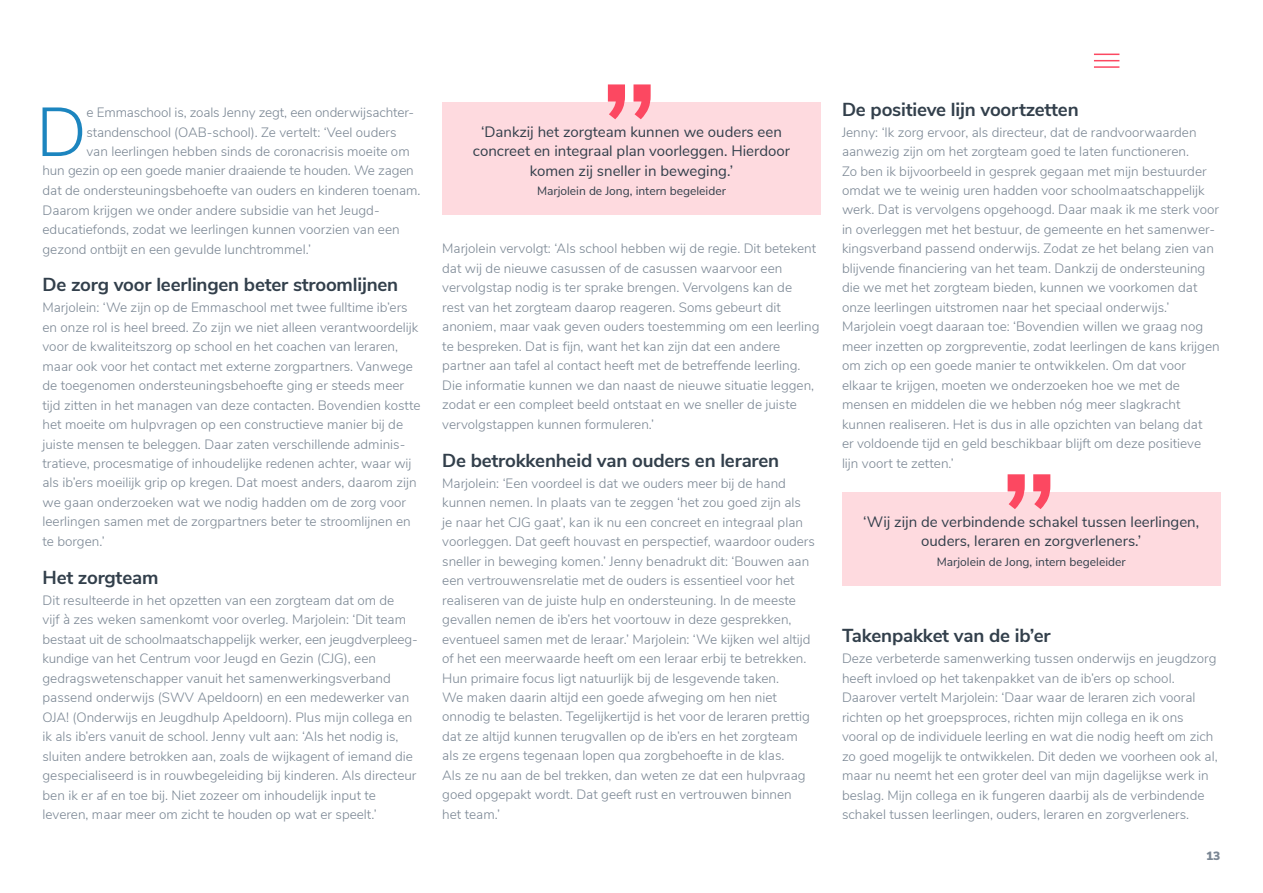
<style>
.page{position:relative;width:1263px;height:893px;background:#fff}
.page>*{position:absolute;margin:0;border:0;box-sizing:border-box;transform-origin:0 0}
.BODY{font:300 68.85px "Nunito Sans";color:#1c85bf}
.TUSSENkop{font:700 18.75px "Nunito Sans";letter-spacing:-.01em;color:#323f4b}
.QUOTE_2{font:15px/19.5px "Nunito Sans";color:#323f4b;text-align:center}
.BODY-2{font:300 13.5px/19.5px "Nunito Sans";color:#7b8794}
.VOETNOOT{font:12px "Nunito Sans";color:#323f4b}
.t1{font:900 12px "Nunito Sans";color:#7b8794}
</style>
<div class="page">
<svg style="left:1094px;top:54px;width:25px;height:7px"></svg>
<hr style="left:1094px;top:66px;width:25px;height:2px;background:#fc4861">
<div style="left:442px;top:102px;width:379px;height:113px;background:#fedadf"></div>
<svg style="left:608px;top:84px;width:43px;height:35px"></svg>
<div style="left:842px;top:492px;width:378px;height:93px;background:#fedadf"></div>
<svg style="left:1007px;top:474px;width:43px;height:35px"></svg>
<p class="BODY" style="left:36px;top:82px;width:52px">D</p>
<p class="BODY-2" style="left:87px;top:102px;width:329px">e Emmaschool is, zoals Jenny zegt, een onderwijsachter-</p>
<p class="BODY-2" style="left:87px;top:121px;width:311px">standenschool (OAB-school). Ze vertelt: ‘Veel ouders</p>
<p class="BODY-2" style="left:87px;top:141px;width:325px">van leerlingen hebben sinds de coronacrisis moeite om</p>
<p class="BODY-2" style="left:43px;top:160px;width:373px">hun gezin op een goede manier draaiende te houden. We zagen</p>
<p class="BODY-2" style="left:43px;top:180px;width:379px">dat de ondersteuningsbehoefte van ouders en kinderen toenam.</p>
<p class="BODY-2" style="left:43px;top:199px;width:337px">Daarom krijgen we onder andere subsidie van het Jeugd-</p>
<p class="BODY-2" style="left:43px;top:219px;width:359px">educatiefonds, zodat we leerlingen kunnen voorzien van een</p>
<p class="BODY-2" style="left:43px;top:238px;width:270px">gezond ontbijt en een gevulde lunchtrommel.’</p>
<p class="TUSSENkop" style="left:43px;top:271px;width:357px">De zorg voor leerlingen beter stroomlijnen</p>
<p class="BODY-2" style="left:43px;top:297px;width:380px">Marjolein: ‘We zijn op de Emmaschool met twee fulltime ib’ers en onze rol is heel breed. Zo zijn we niet alleen verantwoordelijk voor de kwaliteitszorg op school en het coachen van leraren, maar ook voor het contact met externe zorgpartners. Vanwege de toegenomen ondersteuningsbehoefte ging er steeds meer tijd zitten in het managen van deze contacten. Bovendien kostte het moeite om hulpvragen op een constructieve manier bij de juiste mensen te beleggen. Daar zaten verschillende adminis&shy;tratieve, procesmatige of inhoudelijke redenen achter, waar wij als ib’ers moeilijk grip op kregen. Dat moest anders, daarom zijn we gaan onderzoeken wat we nodig hadden om de zorg voor leerlingen samen met de zorgpartners beter te stroomlijnen en te borgen.’</p>
<p class="TUSSENkop" style="left:43px;top:563px;width:117px">Het zorgteam</p>
<p class="BODY-2" style="left:43px;top:589px;width:377px">Dit resulteerde in het opzetten van een zorgteam dat om de<br>vijf à zes weken samenkomt voor overleg. Marjolein: ‘Dit team bestaat uit de schoolmaatschappelijk werker, een jeugdverpleeg&shy;kundige van het Centrum voor Jeugd en Gezin (CJG), een gedragswetenschapper vanuit het samenwerkingsverband passend onderwijs (SWV Apeldoorn) en een medewerker van OJA! (Onderwijs en Jeugdhulp Apeldoorn). Plus mijn collega en ik als ib’ers vanuit de school. Jenny vult aan: ‘Als het nodig is, sluiten andere betrokken aan, zoals de wijkagent of iemand die gespecialiseerd is in rouwbegeleiding bij kinderen. Als directeur ben ik er af en toe bij. Niet zozeer om inhoudelijk input te leveren, maar meer om zicht te houden op wat er speelt.’</p>
<p class="QUOTE_2" style="left:473px;top:121px;width:319px">‘Dankzij het zorgteam kunnen we ouders een concreet en integraal plan voorleggen. Hierdoor komen zij sneller in beweging.’</p>
<p class="VOETNOOT" style="left:537px;top:182px;width:190px">Marjolein de Jong, intern begeleider</p>
<p class="BODY-2" style="left:442px;top:238px;width:379px">Marjolein vervolgt: ‘Als school hebben wij de regie. Dit betekent dat wij de nieuwe casussen of de casussen waarvoor een vervolgstap nodig is ter sprake brengen. Vervolgens kan de<br>rest van het zorgteam daarop reageren. Soms gebeurt dit anoniem, maar vaak geven ouders toestemming om een leerling te bespreken. Dat is fijn, want het kan zijn dat een andere partner aan tafel al contact heeft met de betreffende leerling.<br>Die informatie kunnen we dan naast de nieuwe situatie leggen, zodat er een compleet beeld ontstaat en we sneller de juiste vervolgstappen kunnen formuleren.’</p>
<p class="TUSSENkop" style="left:442px;top:446px;width:338px">De betrokkenheid van ouders en leraren</p>
<p class="BODY-2" style="left:442px;top:472px;width:374px">Marjolein: ‘Een voordeel is dat we ouders meer bij de hand kunnen nemen. In plaats van te zeggen ‘het zou goed zijn als<br>je naar het CJG gaat’, kan ik nu een concreet en integraal plan voorleggen. Dat geeft houvast en perspectief, waardoor ouders sneller in beweging komen.’ Jenny benadrukt dit: ‘Bouwen aan een vertrouwensrelatie met de ouders is essentieel voor het realiseren van de juiste hulp en ondersteuning. In de meeste gevallen nemen de ib’ers het voortouw in deze gesprekken, eventueel samen met de leraar.’ Marjolein: ‘We kijken wel altijd of het een meerwaarde heeft om een leraar erbij te betrekken.<br>Hun primaire focus ligt natuurlijk bij de lesgevende taken.<br>We maken daarin altijd een goede afweging om hen niet onnodig te belasten. Tegelijkertijd is het voor de leraren prettig dat ze altijd kunnen terugvallen op de ib’ers en het zorgteam als ze ergens tegenaan lopen qua zorgbehoefte in de klas.<br>Als ze nu aan de bel trekken, dan weten ze dat een hulpvraag goed opgepakt wordt. Dat geeft rust en vertrouwen binnen<br>het team.’</p>
<p class="TUSSENkop" style="left:842px;top:95px;width:238px">De positieve lijn voortzetten</p>
<p class="BODY-2" style="left:842px;top:121px;width:379px">Jenny: ‘Ik zorg ervoor, als directeur, dat de randvoorwaarden aanwezig zijn om het zorgteam goed te laten functioneren.<br>Zo ben ik bijvoorbeeld in gesprek gegaan met mijn bestuurder omdat we te weinig uren hadden voor schoolmaatschappelijk werk. Dat is vervolgens opgehoogd. Daar maak ik me sterk voor in overleggen met het bestuur, de gemeente en het samenwer&shy;kingsverband passend onderwijs. Zodat ze het belang zien van blijvende financiering van het team. Dankzij de ondersteuning die we met het zorgteam bieden, kunnen we voorkomen dat onze leerlingen uitstromen naar het speciaal onderwijs.’ Marjolein voegt daaraan toe: ‘Bovendien willen we graag nog meer inzetten op zorgpreventie, zodat leerlingen de kans krijgen om zich op een goede manier te ontwikkelen. Om dat voor elkaar te krijgen, moeten we onderzoeken hoe we met de mensen en middelen die we hebben nóg meer slagkracht kunnen realiseren. Het is dus in alle opzichten van belang dat<br>er voldoende tijd en geld beschikbaar blijft om deze positieve lijn voort te zetten.’</p>
<p class="QUOTE_2" style="left:863px;top:511px;width:337px">‘Wij zijn de verbindende schakel tussen leerlingen, ouders, leraren en zorgverleners.’</p>
<p class="VOETNOOT" style="left:937px;top:553px;width:190px">Marjolein de Jong, intern begeleider</p>
<p class="TUSSENkop" style="left:842px;top:622px;width:210px">Takenpakket van de ib’er</p>
<p class="BODY-2" style="left:842px;top:648px;width:377px">Deze verbeterde samenwerking tussen onderwijs en jeugdzorg heeft invloed op het takenpakket van de ib’ers op school.<br>Daarover vertelt Marjolein: ‘Daar waar de leraren zich vooral richten op het groepsproces, richten mijn collega en ik ons vooral op de individuele leerling en wat die nodig heeft om zich zo goed mogelijk te ontwikkelen. Dit deden we voorheen ook al, maar nu neemt het een groter deel van mijn dagelijkse werk in beslag. Mijn collega en ik fungeren daarbij als de verbindende schakel tussen leerlingen, ouders, leraren en zorgverleners.</p>
<p class="t1" style="left:1206px;top:846px;width:16px">13</p>
</div>
